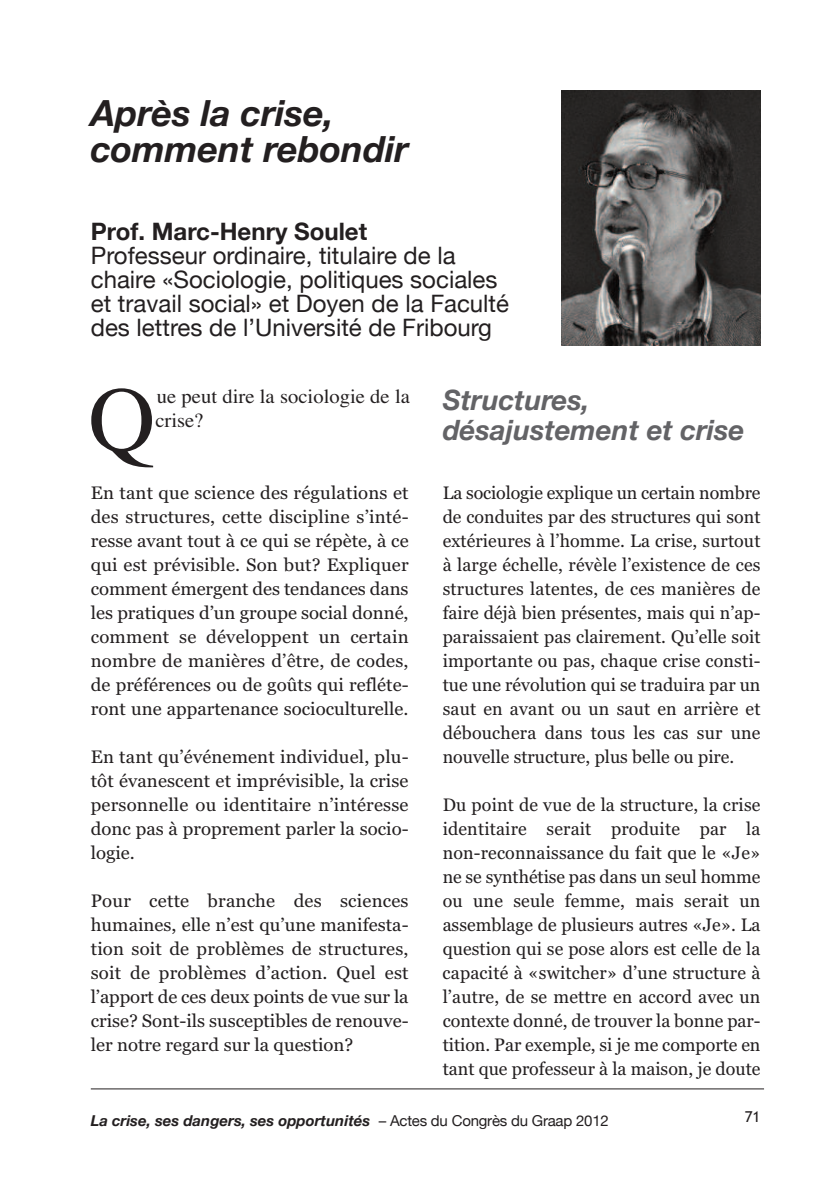
<style>
.page{position:relative;width:840px;height:1191px;background:#fff}
.page>*{position:absolute;margin:0;border:0;box-sizing:border-box;transform-origin:0 0}
.t1{font:92.4px "Times";color:#231f20}
.t2{font:italic 700 36px/36px "Helvetica Neue";color:#231f20}
.t3{font:italic 700 28px/30px "Helvetica Neue";color:#636366}
.t4{font:24px/24px "Helvetica Neue";color:#231f20}
.t5{font:700 24px "Helvetica Neue";color:#231f20}
.t6{font:20px/24px "Times";color:#231f20}
.t7{font:18px/24px "Georgia";color:#231f20;text-align:justify}
.t8{font:italic 700 15px "Helvetica Neue";color:#231f20}
.t9{font:15px "Trebuchet MS";color:#231f20}
.s1{font-weight:400;font-style:normal}
</style>
<div class="page">
<hr style="left:91px;top:1088px;width:672px;height:1px;background:#231f20">
<img style="left:561px;top:91px;width:199px;height:255px">
<h2 class="t2" style="left:91px;top:94px;width:319px">Après la crise, comment rebondir</h2>
<h3 class="t5" style="left:91px;top:216px;width:278px">Prof. Marc-Henry Soulet</h3>
<h3 class="t4" style="left:91px;top:243px;width:419px">Professeur ordinaire, titulaire de la chaire «Sociologie, politiques sociales et travail social» et Doyen de la Faculté des lettres de l’Université de Fribourg</h3>
<h1 class="t1" style="left:88px;top:365px;width:68px">Q</h1>
<p class="t6" style="left:155px;top:384px;width:256px">ue peut dire la sociologie de la crise?</p>
<p class="t7" style="left:91px;top:480px;width:319px">En tant que science des régulations et des structures, cette discipline s’inté&shy;resse avant tout à ce qui se répète, à ce qui est prévisible. Son but? Expliquer comment émergent des tendances dans les pratiques d’un groupe social donné, comment se développent un certain nombre de manières d’être, de codes, de préférences ou de goûts qui refléte&shy;ront une appartenance socioculturelle.</p>
<p class="t7" style="left:91px;top:744px;width:319px">En tant qu’événement individuel, plu&shy;tôt évanescent et imprévisible, la crise personnelle ou identitaire n’intéresse donc pas à proprement parler la socio&shy;logie.</p>
<p class="t7" style="left:91px;top:888px;width:319px">Pour cette branche des sciences humaines, elle n’est qu’une manifesta&shy;tion soit de problèmes de structures, soit de problèmes d’action. Quel est l’apport de ces deux points de vue sur la crise? Sont-ils susceptibles de renouve&shy;ler notre regard sur la question?</p>
<h3 class="t3" style="left:442px;top:384px;width:303px">Structures, désajustement et crise</h3>
<p class="t7" style="left:442px;top:480px;width:319px">La sociologie explique un certain nombre de conduites par des structures qui sont extérieures à l’homme. La crise, surtout à large échelle, révèle l’existence de ces structures latentes, de ces manières de faire déjà bien présentes, mais qui n’ap&shy;paraissaient pas clairement. Qu’elle soit importante ou pas, chaque crise consti&shy;tue une révolution qui se traduira par un saut en avant ou un saut en arrière et débouchera dans tous les cas sur une nouvelle structure, plus belle ou pire.</p>
<p class="t7" style="left:442px;top:792px;width:319px">Du point de vue de la structure, la crise identitaire serait produite par la non-reconnaissance du fait que le «Je» ne se synthétise pas dans un seul homme ou une seule femme, mais serait un assemblage de plusieurs autres «Je». La question qui se pose alors est celle de la capacité à «switcher» d’une structure à l’autre, de se mettre en accord avec un contexte donné, de trouver la bonne par&shy;tition. Par exemple, si je me comporte en tant que professeur à la maison, je doute</p>
<p class="t8" style="left:91px;top:1111px;width:519px">La crise, ses dangers, ses opportunités <span class="s1">– Actes du Congrès du Graap 2012</span></p>
<p class="t9" style="left:744px;top:1108px;width:17px">71</p>
</div>
